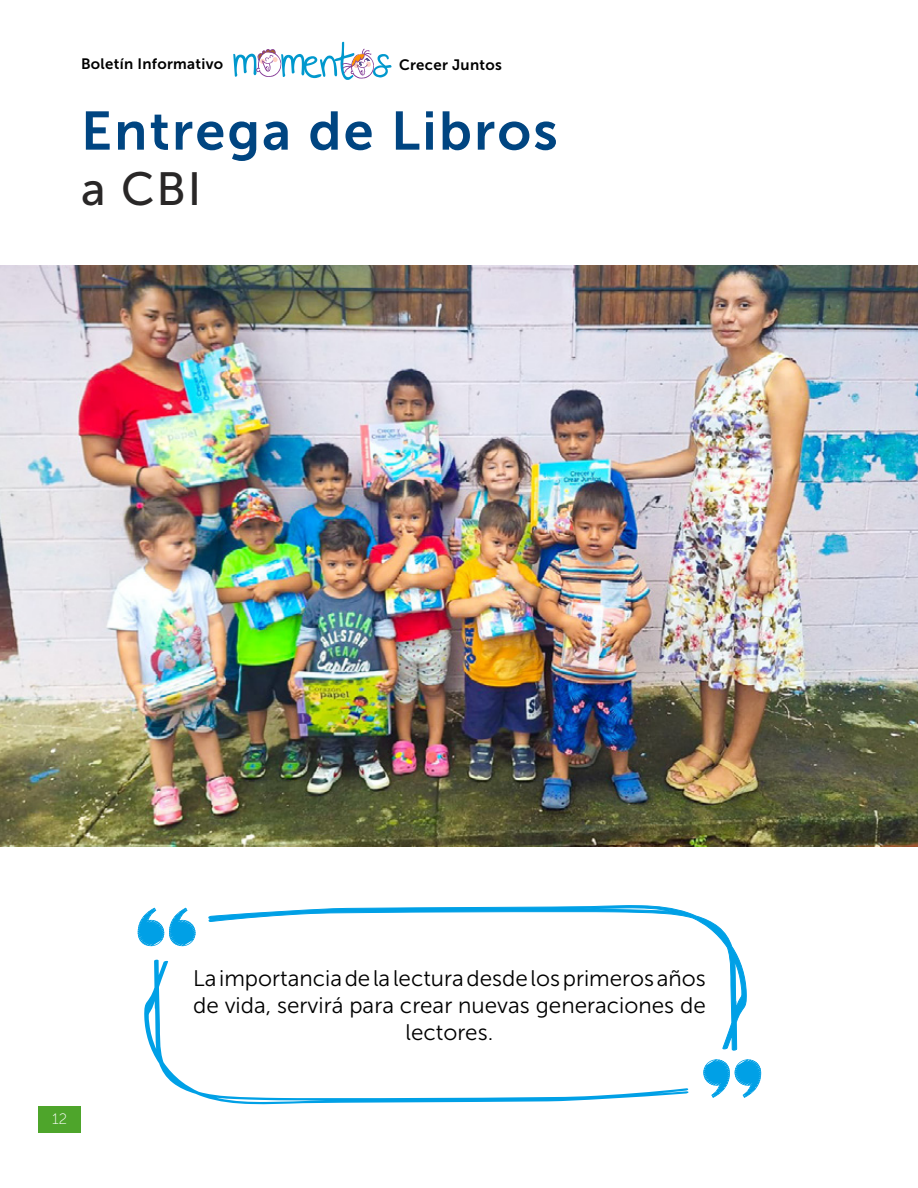
<style>
.page{position:relative;width:918px;height:1188px;background:#fff}
.page>*{position:absolute;margin:0;border:0;box-sizing:border-box;transform-origin:0 0}
.t1{font:54px "Museo Sans 700";letter-spacing:.04em;color:#004581}
.t2{font:46.5px "Museo Sans 500";color:#292727}
.t3{font:22.5px/27px "Museo Sans 300";color:#000;text-align:center}
.t4{font:15px "Museo Sans 700";letter-spacing:.02em;color:#000}
.t5{font:15px "Museo Sans 100";color:#fff}
</style>
<div class="page">
<svg style="left:233px;top:42px;width:159px;height:38px"></svg>
<div style="left:38px;top:1106px;width:43px;height:27px;background:#4ea52b"></div>
<svg style="left:137px;top:908px;width:59px;height:38px"></svg>
<svg style="left:747px;top:1059px;width:14px;height:38px"></svg>
<svg style="left:144px;top:959px;width:64px;height:140px"></svg>
<svg style="left:208px;top:905px;width:539px;height:200px"></svg>
<img style="left:0;top:265px;width:918px;height:582px">
<p class="t4" style="left:81px;top:56px;width:144px">Boletín Informativo</p>
<p class="t4" style="left:399px;top:57px;width:104px">Crecer Juntos</p>
<h1 class="t1" style="left:81px;top:101px;width:478px">Entrega de Libros</h1>
<h2 class="t2" style="left:81px;top:164px;width:122px">a CBI</h2>
<p class="t5" style="left:52px;top:1111px;width:16px">12</p>
<p class="t3" style="left:193px;top:965px;width:514px">La importancia de la lectura desde los primeros años de vida, servirá para crear nuevas generaciones de lectores.</p>
</div>
